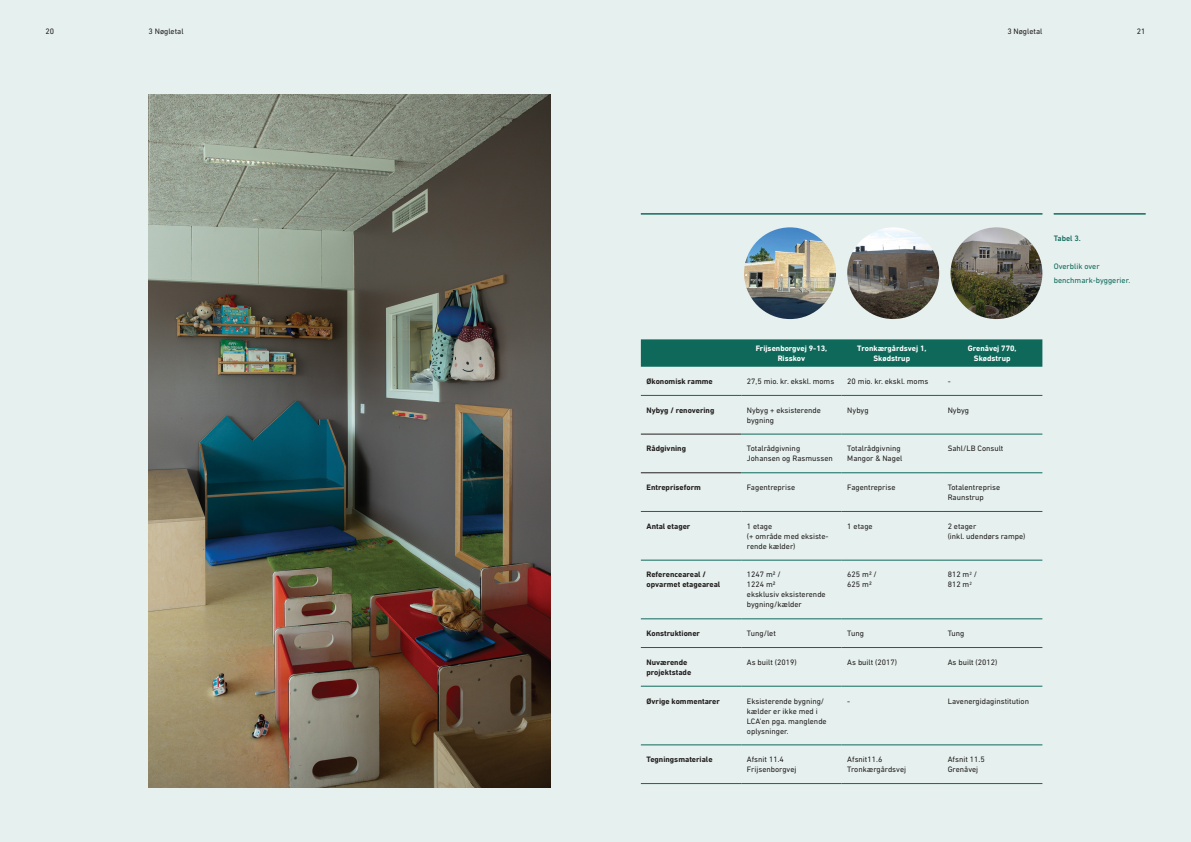
<style>
.page{position:relative;width:1191px;height:842px;background:#fff}
.page>*{position:absolute;margin:0;border:0;box-sizing:border-box;transform-origin:0 0}
.Tabel_brødtekst{font:8px/10px "DIN Next LT Pro";color:#231f20}
.Tabel_brødtekst_bold{font:700 8px "DIN Next LT Pro";color:#231f20}
.Tabel_overskrift{font:700 8px "DIN Next LT Pro";color:#fff}
.Figur{font:8px/14px "DIN Next LT Pro";color:#0e695b}
.Figur-2{font:500 8px "DIN Next LT Pro";color:#0e695b}
</style>
<div class="page">
<div style="left:0;top:0;width:595px;height:842px;background:#e6f0ee"></div>
<div style="left:595px;top:0;width:596px;height:842px;background:#e6f0ee"></div>
<svg style="left:641px;top:339px;width:401px;height:28px;background:#126c5e"></svg>
<hr style="left:641px;top:395px;width:100px;height:1px;background:#0e695b">
<hr style="left:741px;top:395px;width:100px;height:1px;background:#0e695b">
<hr style="left:841px;top:395px;width:101px;height:1px;background:#0e695b">
<hr style="left:942px;top:395px;width:100px;height:1px;background:#0e695b">
<hr style="left:741px;top:434px;width:100px;height:1px;background:#0e695b">
<hr style="left:841px;top:434px;width:101px;height:1px;background:#0e695b">
<hr style="left:942px;top:434px;width:100px;height:1px;background:#0e695b">
<hr style="left:741px;top:472px;width:100px;height:1px;background:#0e695b">
<hr style="left:841px;top:472px;width:101px;height:1px;background:#0e695b">
<hr style="left:942px;top:472px;width:100px;height:1px;background:#0e695b">
<hr style="left:641px;top:511px;width:100px;height:1px;background:#0e695b">
<hr style="left:741px;top:511px;width:100px;height:1px;background:#0e695b">
<hr style="left:841px;top:511px;width:101px;height:1px;background:#0e695b">
<hr style="left:942px;top:511px;width:100px;height:1px;background:#0e695b">
<hr style="left:641px;top:560px;width:100px;height:1px;background:#0e695b">
<hr style="left:741px;top:560px;width:100px;height:1px;background:#0e695b">
<hr style="left:841px;top:560px;width:101px;height:1px;background:#0e695b">
<hr style="left:942px;top:560px;width:100px;height:1px;background:#0e695b">
<hr style="left:641px;top:619px;width:100px;height:1px;background:#0e695b">
<hr style="left:741px;top:619px;width:100px;height:1px;background:#0e695b">
<hr style="left:841px;top:619px;width:101px;height:1px;background:#0e695b">
<hr style="left:942px;top:619px;width:100px;height:1px;background:#0e695b">
<hr style="left:641px;top:647px;width:100px;height:1px;background:#0e695b">
<hr style="left:741px;top:647px;width:100px;height:1px;background:#0e695b">
<hr style="left:841px;top:647px;width:101px;height:1px;background:#0e695b">
<hr style="left:942px;top:647px;width:100px;height:1px;background:#0e695b">
<hr style="left:641px;top:686px;width:100px;height:1px;background:#0e695b">
<hr style="left:741px;top:686px;width:100px;height:1px;background:#0e695b">
<hr style="left:841px;top:686px;width:101px;height:1px;background:#0e695b">
<hr style="left:942px;top:686px;width:100px;height:1px;background:#0e695b">
<hr style="left:641px;top:745px;width:100px;height:1px;background:#0e695b">
<hr style="left:741px;top:745px;width:100px;height:1px;background:#0e695b">
<hr style="left:841px;top:745px;width:101px;height:1px;background:#0e695b">
<hr style="left:942px;top:745px;width:100px;height:1px;background:#0e695b">
<hr style="left:641px;top:783px;width:100px;height:1px;background:#0e695b">
<hr style="left:741px;top:783px;width:100px;height:1px;background:#0e695b">
<hr style="left:841px;top:783px;width:101px;height:1px;background:#0e695b">
<hr style="left:942px;top:783px;width:100px;height:1px;background:#0e695b">
<hr style="left:641px;top:434px;width:100px;height:1px;background:#231f20">
<hr style="left:641px;top:472px;width:100px;height:1px;background:#231f20">
<hr style="left:1053px;top:213px;width:92px;height:1px;background:#0e695b">
<hr style="left:641px;top:213px;width:401px;height:1px;background:#0e695b">
<img style="left:744px;top:227px;width:92px;height:92px;border-radius:46px">
<img style="left:847px;top:227px;width:92px;height:92px;border-radius:46px">
<img style="left:950px;top:227px;width:92px;height:92px;border-radius:46px">
<img style="left:149px;top:94px;width:401px;height:694px">
<p class="Tabel_brødtekst" style="left:45px;top:27px;width:10px">20</p>
<p class="Tabel_brødtekst" style="left:149px;top:27px;width:37px">3 Nøgletal</p>
<p class="Tabel_brødtekst" style="left:1007px;top:27px;width:37px">3 Nøgletal</p>
<p class="Tabel_brødtekst" style="left:1137px;top:27px;width:10px">21</p>
<p class="Tabel_overskrift" style="left:755px;top:344px;width:73px">Frijsenborgvej 9-13,</p>
<p class="Tabel_overskrift" style="left:777px;top:354px;width:29px">Risskov</p>
<p class="Tabel_overskrift" style="left:857px;top:344px;width:71px">Tronkærgårdsvej 1,</p>
<p class="Tabel_overskrift" style="left:873px;top:354px;width:38px">Skødstrup</p>
<p class="Tabel_overskrift" style="left:968px;top:344px;width:50px">Grenåvej 770,</p>
<p class="Tabel_overskrift" style="left:974px;top:354px;width:38px">Skødstrup</p>
<p class="Tabel_brødtekst_bold" style="left:646px;top:377px;width:68px">Økonomisk ramme</p>
<p class="Tabel_brødtekst" style="left:747px;top:376px;width:89px">27,5 mio. kr. ekskl. moms</p>
<p class="Tabel_brødtekst" style="left:847px;top:376px;width:83px">20 mio. kr. ekskl. moms</p>
<p class="Tabel_brødtekst" style="left:947px;top:376px;width:5px">-</p>
<p class="Tabel_brødtekst_bold" style="left:646px;top:405px;width:69px">Nybyg / renovering</p>
<p class="Tabel_brødtekst" style="left:747px;top:405px;width:76px">Nybyg + eksisterende bygning</p>
<p class="Tabel_brødtekst" style="left:847px;top:405px;width:23px">Nybyg</p>
<p class="Tabel_brødtekst" style="left:947px;top:405px;width:23px">Nybyg</p>
<p class="Tabel_brødtekst_bold" style="left:646px;top:444px;width:41px">Rådgivning</p>
<p class="Tabel_brødtekst" style="left:747px;top:444px;width:55px">Totalrådgivning</p>
<p class="Tabel_brødtekst" style="left:747px;top:454px;width:87px">Johansen og Rasmussen</p>
<p class="Tabel_brødtekst" style="left:847px;top:444px;width:55px">Totalrådgivning</p>
<p class="Tabel_brødtekst" style="left:847px;top:454px;width:57px">Mangor &amp; Nagel</p>
<p class="Tabel_brødtekst" style="left:947px;top:444px;width:57px">Sahl/LB Consult</p>
<p class="Tabel_brødtekst_bold" style="left:646px;top:483px;width:56px">Entrepriseform</p>
<p class="Tabel_brødtekst" style="left:747px;top:482px;width:50px">Fagentreprise</p>
<p class="Tabel_brødtekst" style="left:847px;top:482px;width:50px">Fagentreprise</p>
<p class="Tabel_brødtekst" style="left:947px;top:482px;width:54px">Totalentreprise</p>
<p class="Tabel_brødtekst" style="left:947px;top:492px;width:38px">Raunstrup</p>
<p class="Tabel_brødtekst_bold" style="left:646px;top:521px;width:45px">Antal etager</p>
<p class="Tabel_brødtekst" style="left:747px;top:521px;width:27px">1 etage</p>
<p class="Tabel_brødtekst" style="left:747px;top:531px;width:83px">(+ område med eksiste&shy;rende kælder)</p>
<p class="Tabel_brødtekst" style="left:847px;top:521px;width:27px">1 etage</p>
<p class="Tabel_brødtekst" style="left:947px;top:521px;width:30px">2 etager</p>
<p class="Tabel_brødtekst" style="left:947px;top:531px;width:79px">(inkl. udendørs rampe)</p>
<p class="Tabel_brødtekst_bold" style="left:646px;top:570px;width:61px">Referenceareal /</p>
<p class="Tabel_brødtekst_bold" style="left:646px;top:580px;width:75px">opvarmet etageareal</p>
<p class="Tabel_brødtekst" style="left:747px;top:570px;width:36px">1247 m2 /</p>
<p class="Tabel_brødtekst" style="left:747px;top:580px;width:30px">1224 m2</p>
<p class="Tabel_brødtekst" style="left:747px;top:590px;width:80px">eksklusiv eksisterende bygning/kælder</p>
<p class="Tabel_brødtekst" style="left:847px;top:570px;width:31px">625 m2 /</p>
<p class="Tabel_brødtekst" style="left:847px;top:580px;width:26px">625 m2</p>
<p class="Tabel_brødtekst" style="left:947px;top:570px;width:31px">812 m<sup>2</sup> /</p>
<p class="Tabel_brødtekst" style="left:947px;top:580px;width:26px">812 m<sup>2</sup></p>
<p class="Tabel_brødtekst_bold" style="left:646px;top:629px;width:55px">Konstruktioner</p>
<p class="Tabel_brødtekst" style="left:747px;top:628px;width:30px">Tung/let</p>
<p class="Tabel_brødtekst" style="left:847px;top:628px;width:18px">Tung</p>
<p class="Tabel_brødtekst" style="left:947px;top:628px;width:18px">Tung</p>
<p class="Tabel_brødtekst_bold" style="left:646px;top:657px;width:42px">Nuværende</p>
<p class="Tabel_brødtekst_bold" style="left:646px;top:667px;width:46px">projektstade</p>
<p class="Tabel_brødtekst" style="left:747px;top:657px;width:51px">As built (2019)</p>
<p class="Tabel_brødtekst" style="left:847px;top:657px;width:51px">As built (2017)</p>
<p class="Tabel_brødtekst" style="left:947px;top:657px;width:51px">As built (2012)</p>
<p class="Tabel_brødtekst_bold" style="left:646px;top:696px;width:75px">Øvrige kommentarer</p>
<p class="Tabel_brødtekst" style="left:747px;top:696px;width:81px">Eksisterende bygning/ kælder er ikke med i<br>LCA’en pga. manglende oplysninger.</p>
<p class="Tabel_brødtekst" style="left:847px;top:696px;width:5px">-</p>
<p class="Tabel_brødtekst" style="left:947px;top:696px;width:83px">Lavenergidaginstitution</p>
<p class="Tabel_brødtekst_bold" style="left:646px;top:755px;width:68px">Tegningsmateriale</p>
<p class="Tabel_brødtekst" style="left:747px;top:754px;width:38px">Afsnit 11.4</p>
<p class="Tabel_brødtekst" style="left:747px;top:764px;width:51px">Frijsenborgvej</p>
<p class="Tabel_brødtekst" style="left:847px;top:754px;width:37px">Afsnit11.6</p>
<p class="Tabel_brødtekst" style="left:847px;top:764px;width:60px">Tronkærgårdsvej</p>
<p class="Tabel_brødtekst" style="left:947px;top:754px;width:38px">Afsnit 11.5</p>
<p class="Tabel_brødtekst" style="left:947px;top:764px;width:32px">Grenåvej</p>
<p class="Figur-2" style="left:1053px;top:234px;width:29px">Tabel 3.</p>
<p class="Figur" style="left:1053px;top:260px;width:78px">Overblik over benchmark-byggerier.</p>
</div>
